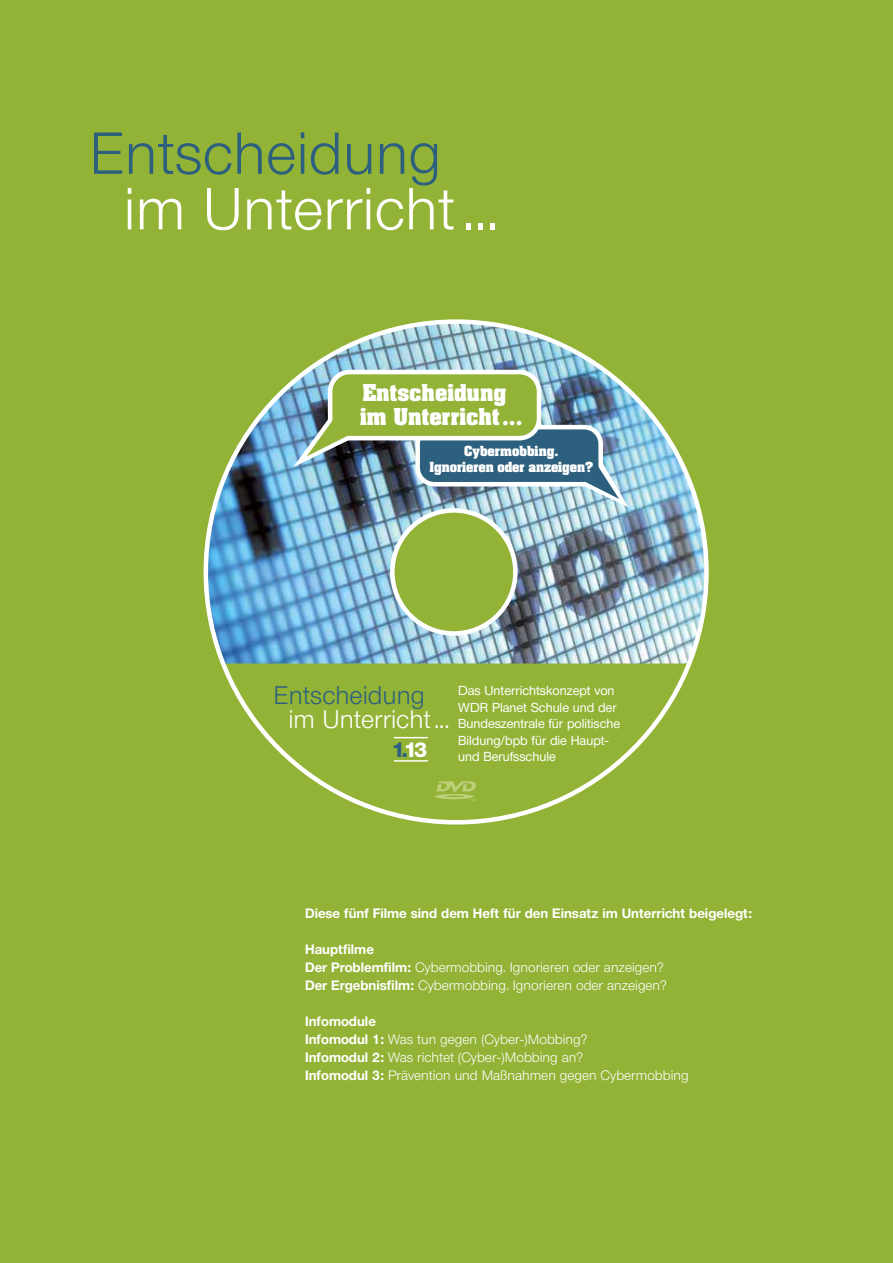
<style>
.page{position:relative;width:893px;height:1263px;background:#93b336}
.page>*{position:absolute;margin:0;border:0;box-sizing:border-box;transform-origin:0 0}
.t1{font:300 58.5px "Neue Helvetica BQ";color:#fff}
.t2{font:300 58.5px "Neue Helvetica BQ";color:#2d607e}
.t3{font:300 25.2px "Neue Helvetica BQ";color:#fff}
.t4{font:300 25.2px "Neue Helvetica BQ";color:#2d607e}
.t5{font:800 20.85px "Helvetica Neue";color:#2d607e}
.t6{font:700 19.95px/23.9px "Aachen";color:#fff}
.t7{font:300 13.5px/18px "Neue Helvetica BQ";color:#fff}
.t8{font:700 13.5px "Neue Helvetica BQ";color:#fff}
.t9{font:12.9px/16.5px "Neue Helvetica BQ";color:#fff}
.t10{font:700 11.85px/15.5px "Aachen";letter-spacing:-.01em;color:#fff;text-align:center}
.s1{color:#fff}
.s2{font-weight:700}
</style>
<div class="page">
<img style="left:207px;top:323px;width:498px;height:352px">
<svg style="left:225px;top:663px;width:462px;height:157px"></svg>
<img style="left:435px;top:781px;width:40px;height:21px">
<hr style="left:394px;top:737px;width:34px;height:1px;background:#fff">
<hr style="left:394px;top:760px;width:34px;height:2px;background:#fff">
<img style="left:293px;top:370px;width:335px;height:137px">
<div style="left:392px;top:510px;width:123px;height:123px;background:#93b336;border-radius:50%"></div>
<div style="left:390px;top:508px;width:128px;height:128px;border:4px solid #fff;border-radius:50%"></div>
<h1 class="t2" style="left:89px;top:117px;width:354px">Entscheidung</h1>
<h1 class="t1" style="left:123px;top:173px;width:377px">im Unterricht...</h1>
<h3 class="t6" style="left:360px;top:380px;width:164px">Entscheidung im Unterricht...</h3>
<p class="t10" style="left:429px;top:443px;width:165px">Cybermobbing.<br>Ignorieren oder anzeigen?</p>
<h2 class="t4" style="left:274px;top:680px;width:153px">Entscheidung</h2>
<h2 class="t3" style="left:288px;top:704px;width:163px">im Unterricht...</h2>
<h3 class="t5" style="left:392px;top:737px;width:37px">1.<span class="s1">13</span></h3>
<p class="t9" style="left:458px;top:683px;width:164px">Das Unterrichtskonzept von<br>WDR Planet Schule und der<br>Bundeszentrale für politische<br>Bildung/bpb für die Haupt&shy;und Berufsschule</p>
<p class="t8" style="left:305px;top:905px;width:448px">Diese fünf Filme sind dem Heft für den Einsatz im Unterricht beigelegt:</p>
<p class="t7" style="left:305px;top:940px;width:363px"><span class="s2">Hauptfilme<br>Der Problemfilm:</span> Cybermobbing. Ignorieren oder anzeigen?<br><span class="s2">Der Ergebnisfilm:</span> Cybermobbing. Ignorieren oder anzeigen?</p>
<p class="t7" style="left:305px;top:1012px;width:385px"><span class="s2">Infomodule<br>Infomodul 1:</span> Was tun gegen (Cyber-)Mobbing?<br><span class="s2">Infomodul 2:</span> Was richtet (Cyber-)Mobbing an?<br><span class="s2">Infomodul 3:</span> Prävention und Maßnahmen gegen Cybermobbing</p>
</div>
